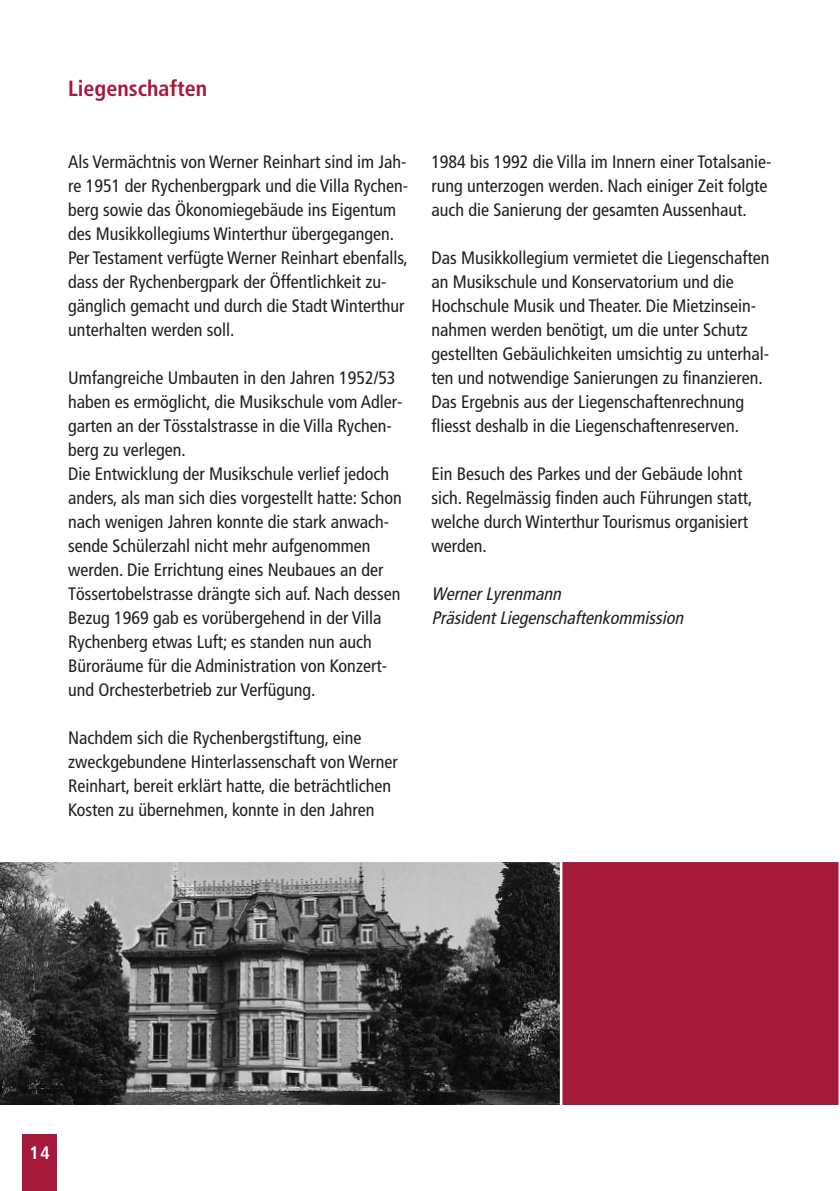
<style>
.page{position:relative;width:840px;height:1191px;background:#fff}
.page>*{position:absolute;margin:0;border:0;box-sizing:border-box;transform-origin:0 0}
.t1{font:700 condensed 22px "Frutiger";color:#a5193b}
.t2{font:condensed 18px/24px "Frutiger";color:#231f20}
.t3{font:italic condensed 18px/24px "Frutiger";color:#231f20}
.t4{font:700 condensed 18px "Frutiger";color:#fff}
</style>
<div class="page">
<div style="left:23px;top:1134px;width:34px;height:57px;background:#a5193b"></div>
<svg style="left:0;top:862px;width:560px;height:243px;background:#585858"></svg>
<div style="left:562px;top:862px;width:276px;height:243px;background:#a5193b"></div>
<div style="left:561px;top:861px;width:278px;height:245px;border:1px solid #fff"></div>
<p class="t1" style="left:68px;top:80px;width:140px">Liegenschaften</p>
<p class="t2" style="left:68px;top:151px;width:341px">Als Vermächtnis von Werner Reinhart sind im Jah&shy;re 1951 der Rychenbergpark und die Villa Rychen&shy;berg sowie das Ökonomiegebäude ins Eigentum des Musikkollegiums Winterthur übergegangen.<br>Per Testament verfügte Werner Reinhart ebenfalls, dass der Rychenbergpark der Öffentlichkeit zu&shy;gänglich gemacht und durch die Stadt Winterthur unterhalten werden soll.</p>
<p class="t2" style="left:68px;top:367px;width:336px">Umfangreiche Umbauten in den Jahren 1952/53 haben es ermöglicht, die Musikschule vom Adler&shy;garten an der Tösstalstrasse in die Villa Rychen&shy;berg zu verlegen.<br>Die Entwicklung der Musikschule verlief jedoch anders, als man sich dies vorgestellt hatte: Schon nach wenigen Jahren konnte die stark anwach&shy;sende Schülerzahl nicht mehr aufgenommen werden. Die Errichtung eines Neubaues an der Tössertobelstrasse drängte sich auf. Nach dessen Bezug 1969 gab es vorübergehend in der Villa Rychenberg etwas Luft; es standen nun auch Büroräume für die Administration von Konzert&shy;und Orchesterbetrieb zur Verfügung.</p>
<p class="t2" style="left:68px;top:727px;width:331px">Nachdem sich die Rychenbergstiftung, eine zweckgebundene Hinterlassenschaft von Werner Reinhart, bereit erklärt hatte, die beträchtlichen Kosten zu übernehmen, konnte in den Jahren</p>
<p class="t2" style="left:431px;top:151px;width:341px">1984 bis 1992 die Villa im Innern einer Totalsanie&shy;rung unterzogen werden. Nach einiger Zeit folgte auch die Sanierung der gesamten Aussenhaut.</p>
<p class="t2" style="left:431px;top:247px;width:339px">Das Musikkollegium vermietet die Liegenschaften an Musikschule und Konservatorium und die Hochschule Musik und Theater. Die Mietzinsein&shy;nahmen werden benötigt, um die unter Schutz gestellten Gebäulichkeiten umsichtig zu unterhal&shy;ten und notwendige Sanierungen zu finanzieren.<br>Das Ergebnis aus der Liegenschaftenrechnung fliesst deshalb in die Liegenschaftenreserven.</p>
<p class="t2" style="left:431px;top:463px;width:322px">Ein Besuch des Parkes und der Gebäude lohnt sich. Regelmässig finden auch Führungen statt, welche durch Winterthur Tourismus organisiert werden.</p>
<p class="t3" style="left:431px;top:583px;width:257px">Werner Lyrenmann<br>Präsident Liegenschaftenkommission</p>
<p class="t4" style="left:30px;top:1145px;width:22px">14</p>
</div>
